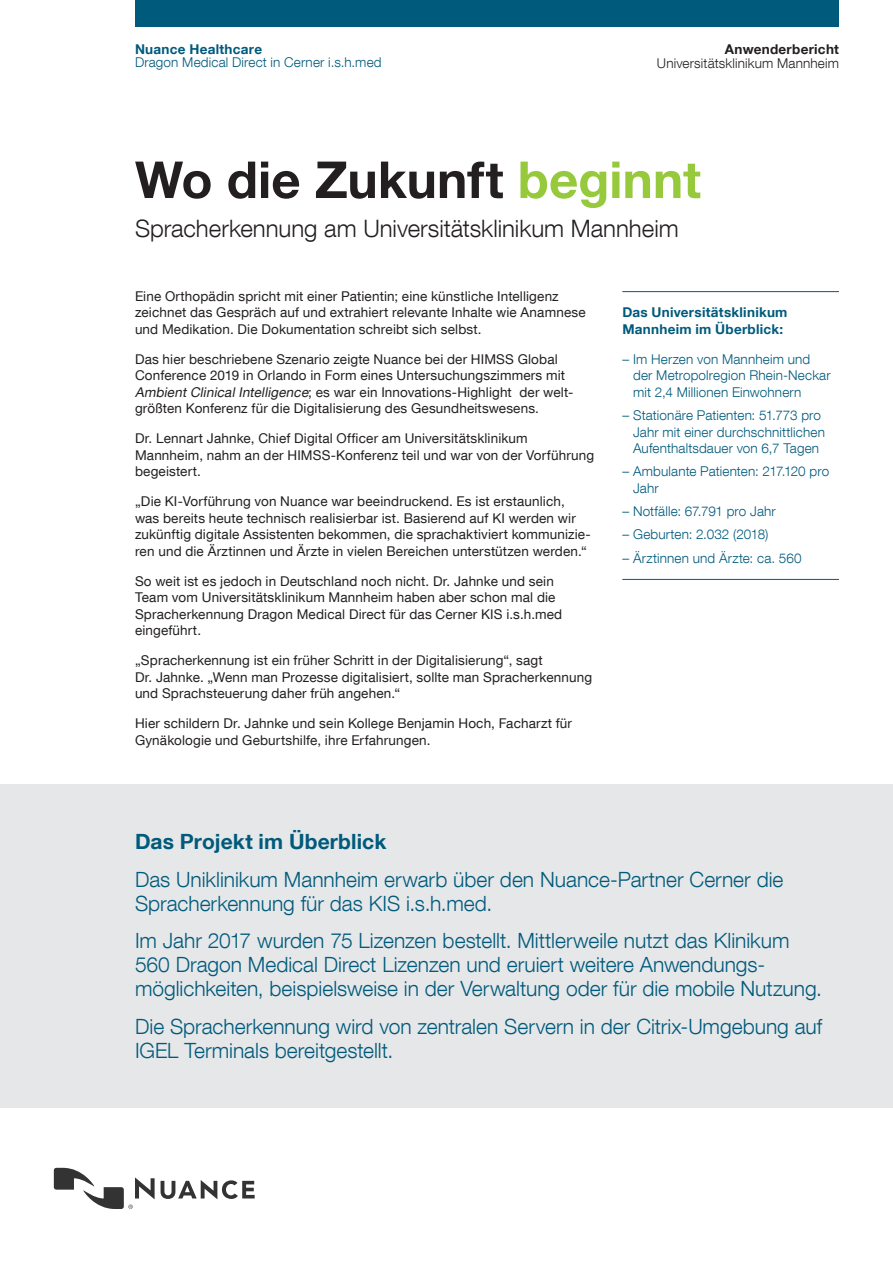
<style>
.page{position:relative;width:893px;height:1263px;background:#fff}
.page>*{position:absolute;margin:0;border:0;box-sizing:border-box;transform-origin:0 0}
.t1{font:700 51px "Helvetica Neue LT Com";color:#231f20}
.t2{font:300 24px "Helvetica Neue LT Com";color:#231f20}
.t3{font:300 21px/24px "Helvetica Neue LT Com";color:#005a7c}
.t4{font:700 21px "Helvetica Neue LT Com";letter-spacing:.005em;color:#005a7c}
.t5{font:13.5px/16.5px "Helvetica Neue LT Com";letter-spacing:.01em;color:#231f20}
.t6{font:300 13.5px/16.5px "Helvetica Neue LT Com";letter-spacing:.01em;color:#005a7c}
.t7{font:700 13.5px/16.5px "Helvetica Neue LT Com";letter-spacing:.02em;color:#005a7c}
.t8{font:300 13.5px "Helvetica Neue LT Com";letter-spacing:.01em;color:#231f20}
.t9{font:700 13.5px "Helvetica Neue LT Com";letter-spacing:.02em;color:#231f20}
.s1{color:#97c93d}
.s2{font-style:italic}
</style>
<div class="page">
<div style="left:135px;top:0;width:704px;height:27px;background:#005a7c"></div>
<svg style="left:161px;top:1180px;width:94px;height:19px"></svg>
<svg style="left:54px;top:1168px;width:101px;height:41px"></svg>
<div style="left:0;top:784px;width:893px;height:324px;background:#e6e7e8"></div>
<hr style="left:622px;top:291px;width:217px;height:1px;background:#005a7c">
<hr style="left:622px;top:579px;width:217px;height:1px;background:#005a7c">
<p class="t7" style="left:135px;top:41px;width:129px">Nuance Healthcare</p>
<p class="t6" style="left:135px;top:54px;width:248px">Dragon Medical Direct in Cerner i.s.h.med</p>
<p class="t9" style="left:725px;top:41px;width:115px">Anwenderbericht</p>
<p class="t8" style="left:657px;top:55px;width:184px">Universitätsklinikum Mannheim</p>
<h1 class="t1" style="left:135px;top:148px;width:567px">Wo die Zukunft <span class="s1">beginnt</span></h1>
<h2 class="t2" style="left:135px;top:214px;width:545px">Spracherkennung am Universitätsklinikum Mannheim</h2>
<p class="t5" style="left:135px;top:287px;width:452px">Eine Orthopädin spricht mit einer Patientin; eine künstliche Intelligenz zeichnet das Gespräch auf und extrahiert relevante Inhalte wie Anamnese und Medikation. Die Dokumentation schreibt sich selbst.</p>
<p class="t5" style="left:135px;top:350px;width:440px">Das hier beschriebene Szenario zeigte Nuance bei der HIMSS Global Conference 2019 in Orlando in Form eines Untersuchungszimmers mit <span class="s2">Ambient Clinical Intelligence</span>; es war ein Innovations-Highlight der welt&shy;größten Konferenz für die Digitalisierung des Gesundheitswesens.</p>
<p class="t5" style="left:135px;top:430px;width:461px">Dr. Lennart Jahnke, Chief Digital Officer am Universitätsklinikum<br>Mannheim, nahm an der HIMSS-Konferenz teil und war von der Vorführung begeistert.</p>
<p class="t5" style="left:135px;top:493px;width:457px">„Die KI-Vorführung von Nuance war beeindruckend. Es ist erstaunlich, was bereits heute technisch realisierbar ist. Basierend auf KI werden wir zukünftig digitale Assistenten bekommen, die sprachaktiviert kommunizie&shy;ren und die Ärztinnen und Ärzte in vielen Bereichen unterstützen werden.“</p>
<p class="t5" style="left:135px;top:572px;width:429px">So weit ist es jedoch in Deutschland noch nicht. Dr. Jahnke und sein Team vom Universitätsklinikum Mannheim haben aber schon mal die Spracherkennung Dragon Medical Direct für das Cerner KIS i.s.h.med eingeführt.</p>
<p class="t5" style="left:135px;top:652px;width:459px">„Spracherkennung ist ein früher Schritt in der Digitalisierung“, sagt<br>Dr. Jahnke. „Wenn man Prozesse digitalisiert, sollte man Spracherkennung und Sprachsteuerung daher früh angehen.“</p>
<p class="t5" style="left:135px;top:715px;width:439px">Hier schildern Dr. Jahnke und sein Kollege Benjamin Hoch, Facharzt für<br>Gynäkologie und Geburtshilfe, ihre Erfahrungen.</p>
<p class="t7" style="left:622px;top:304px;width:167px">Das Universitätsklinikum<br>Mannheim im Überblick:</p>
<p class="t6" style="left:633px;top:351px;width:199px;text-indent:-11px">– Im Herzen von Mannheim und der Metropolregion Rhein-Neckar mit 2,4 Millionen Einwohnern</p>
<p class="t6" style="left:633px;top:407px;width:193px;text-indent:-11px">– Stationäre Patienten: 51.773 pro<br>Jahr mit einer durchschnittlichen<br>Aufenthaltsdauer von 6,7 Tagen</p>
<p class="t6" style="left:633px;top:463px;width:198px;text-indent:-11px">– Ambulante Patienten: 217.120 pro<br>Jahr</p>
<p class="t6" style="left:622px;top:503px;width:155px">– Notfälle: 67.791 pro Jahr</p>
<p class="t6" style="left:622px;top:526px;width:148px">– Geburten: 2.032 (2018)</p>
<p class="t6" style="left:622px;top:549px;width:181px">– Ärztinnen und Ärzte: ca. 560</p>
<h3 class="t4" style="left:135px;top:828px;width:253px">Das Projekt im Überblick</h3>
<h3 class="t3" style="left:135px;top:867px;width:650px">Das Uniklinikum Mannheim erwarb über den Nuance-Partner Cerner die<br>Spracherkennung für das KIS i.s.h.med.</h3>
<h3 class="t3" style="left:135px;top:928px;width:689px">Im Jahr 2017 wurden 75 Lizenzen bestellt. Mittlerweile nutzt das Klinikum<br>560 Dragon Medical Direct Lizenzen und eruiert weitere Anwendungs&shy;möglichkeiten, beispielsweise in der Verwaltung oder für die mobile Nutzung.</h3>
<h3 class="t3" style="left:135px;top:1014px;width:689px">Die Spracherkennung wird von zentralen Servern in der Citrix-Umgebung auf<br>IGEL Terminals bereitgestellt.</h3>
</div>
